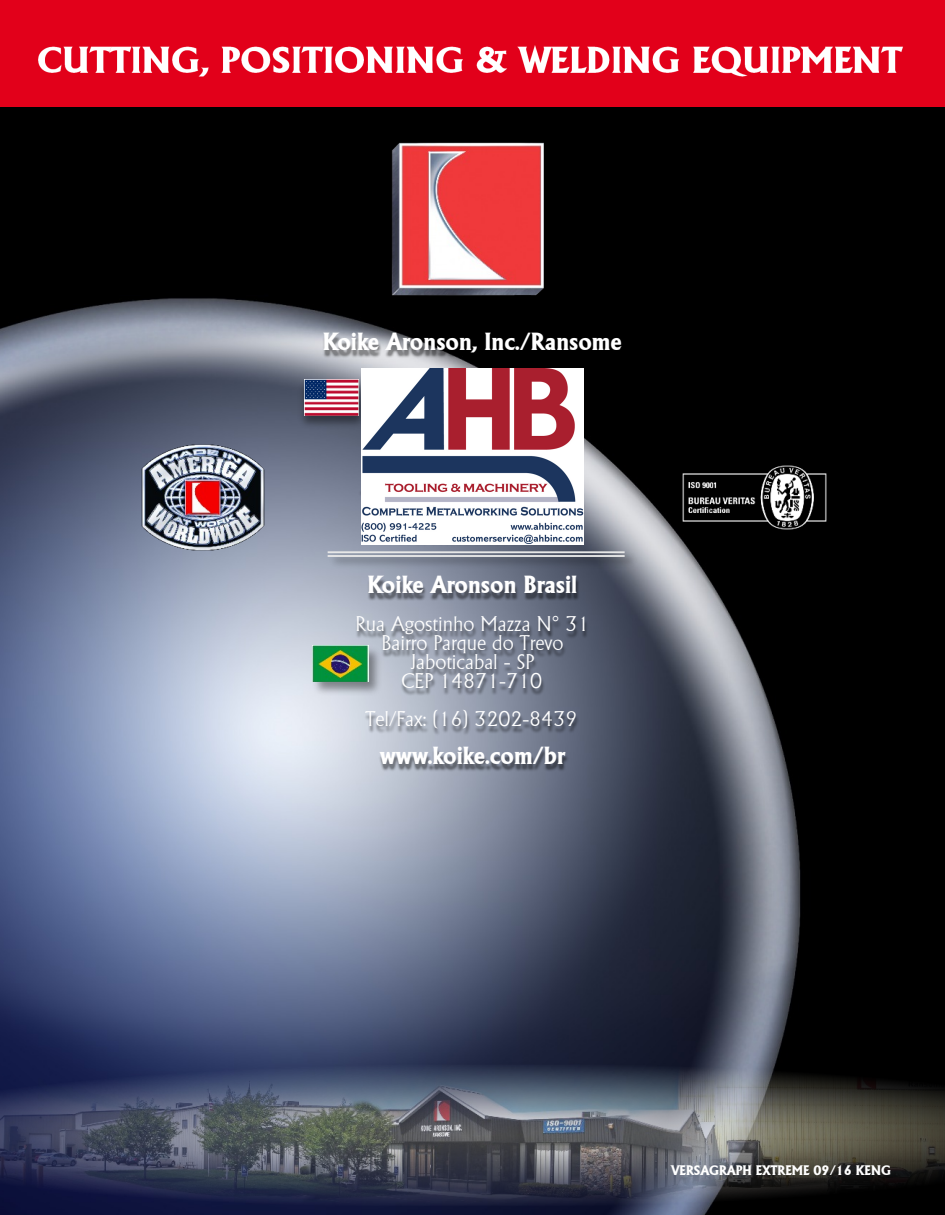
<style>
.page{position:relative;width:945px;height:1215px;background:#fff}
.page>*{position:absolute;margin:0;border:0;box-sizing:border-box;transform-origin:0 0}
.t1{font:24.15px "Andre Heavy SF Bold";color:#fff}
.t2{font:20.7px/18.9px "Andre Light SF";color:#fff;text-align:center}
.t3{font:13.5px "Andre Heavy SF Bold";color:#fff}
</style>
<div class="page">
<img style="left:0;top:107px;width:945px;height:1108px">
<div style="left:0;top:0;width:945px;height:107px;background:#e2001a"></div>
<img style="left:0;top:1064px;width:945px;height:141px">
<img style="left:378px;top:132px;width:176px;height:179px">
<img style="left:52px;top:328px;width:843px;height:588px">
<img style="left:324px;top:549px;width:317px;height:21px">
<hr style="left:328px;top:555px;width:297px;height:2px;background:#e7e7e7">
<hr style="left:328px;top:551px;width:297px;height:2px;background:#e7e7e7">
<img style="left:296px;top:378px;width:65px;height:54px">
<img style="left:304px;top:380px;width:54px;height:35px">
<img style="left:310px;top:643px;width:74px;height:56px">
<img style="left:313px;top:646px;width:55px;height:36px">
<img style="left:23px;top:45px;width:891px;height:65px">
<img style="left:361px;top:368px;width:222px;height:176px">
<p class="t1" style="left:323px;top:333px;width:301px">Koike Aronson, Inc./Ransome</p>
<p class="t1" style="left:368px;top:576px;width:211px">Koike Aronson Brasil</p>
<p class="t2" style="left:356px;top:615px;width:235px">Rua Agostinho Mazza N° 31<br>Bairro Parque do Trevo<br>Jaboticabal - SP<br>CEP 14871-710</p>
<p class="t2" style="left:366px;top:710px;width:213px">Tel/Fax: (16) 3202-8439</p>
<p class="t1" style="left:380px;top:746px;width:187px">www.koike.com/br</p>
<p class="t3" style="left:671px;top:1165px;width:221px">VERSAGRAPH EXTREME 09/16 KENG</p>
</div>
